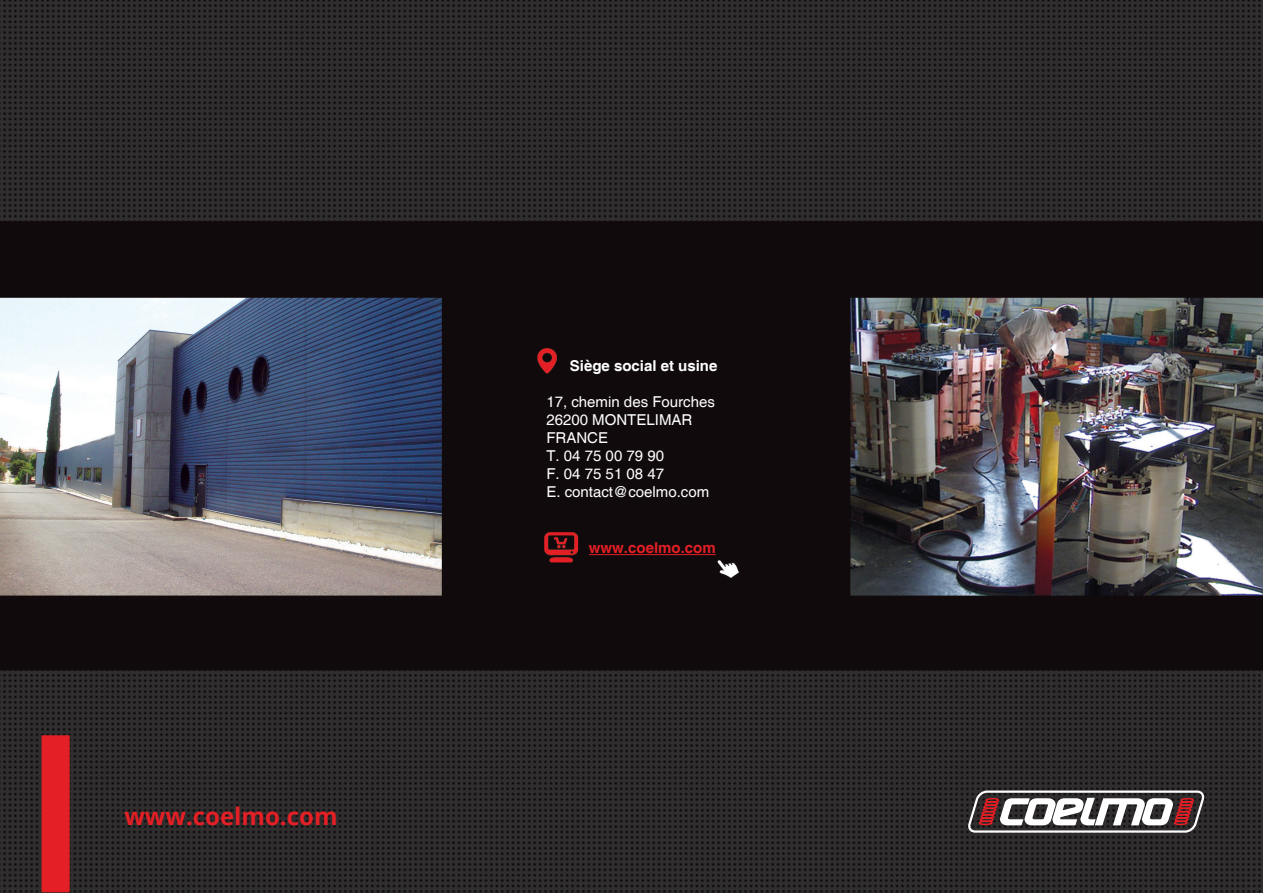
<style>
.page{position:relative;width:1263px;height:893px;background:#fff}
.page>*{position:absolute;margin:0;border:0;box-sizing:border-box;transform-origin:0 0}
.t1{font:700 24px "Open Sans";color:#e41f25}
.t2{font:15px/18px "Helvetica";color:#fff}
.t3{font:700 15px "Helvetica";color:#fff}
.t4{font:700 15px "Helvetica";color:#e41f25}
</style>
<div class="page">
<img style="left:0;top:0;width:1263px;height:893px">
<hr style="left:589px;top:554px;width:127px;height:1px;background:#e41f25">
<svg style="left:968px;top:790px;width:236px;height:43px"></svg>
<p class="t1" style="left:124px;top:800px;width:215px">www.coelmo.com</p>
<p class="t3" style="left:570px;top:357px;width:149px">Siège social et usine</p>
<p class="t2" style="left:546px;top:394px;width:170px">17, chemin des Fourches</p>
<p class="t2" style="left:546px;top:412px;width:147px">26200 MONTELIMAR</p>
<p class="t2" style="left:546px;top:430px;width:63px">FRANCE</p>
<p class="t2" style="left:546px;top:448px;width:164px">T. 04 75 00 79 90<br>F. 04 75 51 08 47<br>E. contact@coelmo.com</p>
<p class="t4" style="left:589px;top:539px;width:128px">www.coelmo.com</p>
</div>
